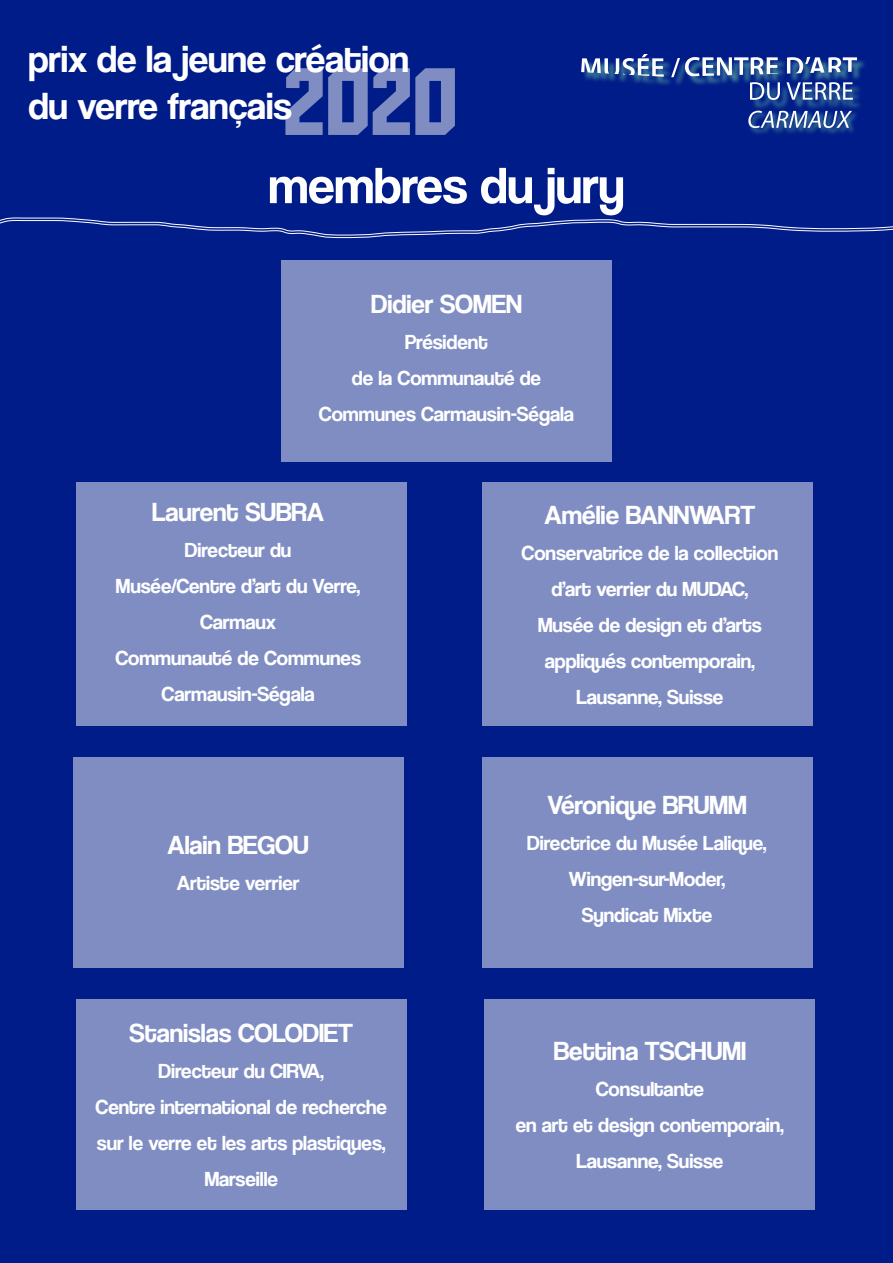
<style>
.page{position:relative;width:893px;height:1263px;background:#001c88}
.page>*{position:absolute;margin:0;border:0;box-sizing:border-box;transform-origin:0 0}
.t1{font:94.5px "Aldothe Apache";color:#fff}
.t2{font:52.5px "Coolvetica Rg";color:#fff}
.t3{font:39px "Coolvetica Rg";color:#fff}
.t4{font:27px "Coolvetica Rg";color:#fff}
.t5{font:21px/36px "Coolvetica Rg";color:#fff;text-align:center}
</style>
<div class="page">
<div style="left:482px;top:758px;width:330px;height:210px;background:#7f8dc3"></div>
<div style="left:76px;top:1000px;width:330px;height:210px;background:#7f8dc3"></div>
<div style="left:76px;top:482px;width:330px;height:244px;background:#7f8dc3"></div>
<svg style="left:0;top:217px;width:893px;height:21px"></svg>
<div style="left:583px;top:56px;width:285px;height:54px;background:#64b9a6;opacity:.75"></div>
<svg style="left:787px;top:57px;width:70px;height:17px"></svg>
<svg style="left:581px;top:54px;width:83px;height:23px"></svg>
<svg style="left:671px;top:57px;width:109px;height:43px"></svg>
<svg style="left:786px;top:82px;width:67px;height:18px"></svg>
<div style="left:747px;top:109px;width:112px;height:26px;background:#64b9a6;opacity:.75"></div>
<svg style="left:748px;top:111px;width:104px;height:17px;background:#5f7ab1"></svg>
<div style="left:484px;top:1000px;width:330px;height:210px;background:#7f8dc3"></div>
<div style="left:482px;top:482px;width:330px;height:244px;background:#7f8dc3"></div>
<div style="left:73px;top:758px;width:330px;height:210px;background:#7f8dc3"></div>
<div style="left:281px;top:260px;width:331px;height:201px;background:#7f8dc3"></div>
<p class="t3" style="left:28px;top:37px;width:382px">prix de la jeune création</p>
<p class="t3" style="left:28px;top:83px;width:265px">du verre français</p>
<p class="t2" style="left:269px;top:155px;width:357px">membres du jury</p>
<h1 class="t1" style="left:283px;top:50px;width:176px">2020</h1>
<p class="t4" style="left:371px;top:288px;width:152px">Didier SOMEN</p>
<p class="t5" style="left:405px;top:324px;width:84px">Président</p>
<p class="t5" style="left:319px;top:360px;width:257px">de la Communauté de<br>Communes Carmausin-Ségala</p>
<p class="t4" style="left:152px;top:496px;width:174px">Laurent SUBRA</p>
<p class="t5" style="left:185px;top:532px;width:108px">Directeur du</p>
<p class="t5" style="left:116px;top:568px;width:246px">Musée/Centre d’art du Verre,<br>Carmaux</p>
<p class="t5" style="left:115px;top:640px;width:247px">Communauté de Communes<br>Carmausin-Ségala</p>
<p class="t4" style="left:167px;top:829px;width:143px">Alain BEGOU</p>
<p class="t5" style="left:177px;top:865px;width:124px">Artiste verrier</p>
<p class="t4" style="left:130px;top:1017px;width:225px">Stanislas COLODIET</p>
<p class="t5" style="left:159px;top:1053px;width:167px">Directeur du CIRVA,</p>
<p class="t5" style="left:96px;top:1089px;width:293px">Centre international de recherche sur le verre et les arts plastiques,<br>Marseille</p>
<p class="t4" style="left:545px;top:499px;width:212px">Amélie BANNWART</p>
<p class="t5" style="left:522px;top:535px;width:258px">Conservatrice de la collection d’art verrier du MUDAC,</p>
<p class="t5" style="left:538px;top:607px;width:225px">Musée de design et d’arts appliqués contemporain,</p>
<p class="t5" style="left:576px;top:679px;width:148px">Lausanne, Suisse</p>
<p class="t4" style="left:547px;top:789px;width:201px">Véronique BRUMM</p>
<p class="t5" style="left:527px;top:824px;width:241px">Directrice du Musée Lalique,</p>
<p class="t5" style="left:569px;top:860px;width:158px">Wingen-sur-Moder,</p>
<p class="t5" style="left:582px;top:896px;width:132px">Syndicat Mixte</p>
<p class="t4" style="left:554px;top:1035px;width:194px">Bettina TSCHUMI</p>
<p class="t5" style="left:596px;top:1071px;width:110px">Consultante</p>
<p class="t5" style="left:516px;top:1107px;width:270px">en art et design contemporain,<br>Lausanne, Suisse</p>
</div>
